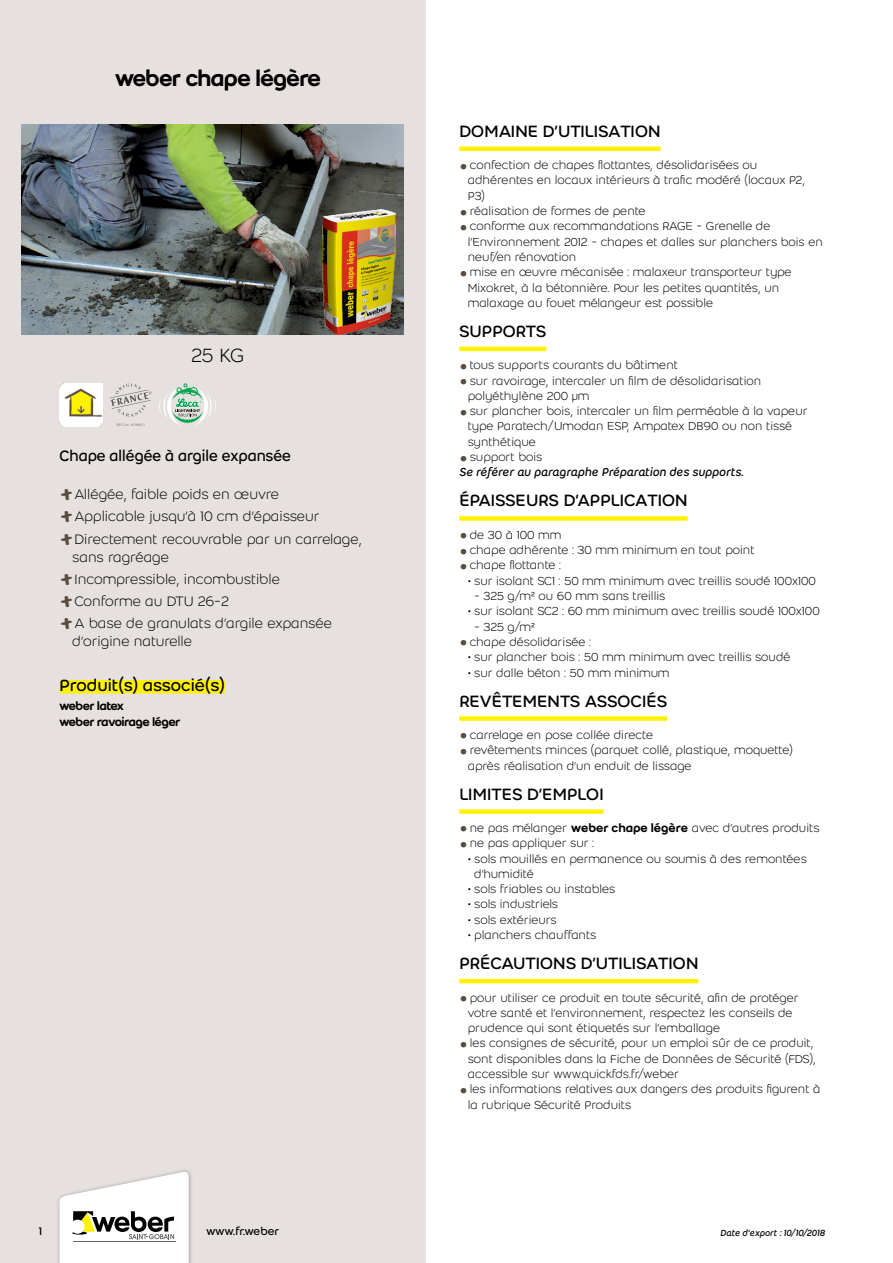
<style>
.page{position:relative;width:893px;height:1263px;background:#fff}
.page>*{position:absolute;margin:0;border:0;box-sizing:border-box;transform-origin:0 0}
.t1{font:24px "Weber Name";color:#000}
.t2{font:300 21px "Weber";color:#000}
.t3{font:18px "Weber";color:#000}
.t4{font:16.5px "Weber";color:#000;scale:.95 1}
.t5{font:300 15px/22.2px "Weber";color:#000}
.t6{font:300 12.75px/15.3px "Weber";color:#000}
.t7{font:italic 12.75px/15.3px "Weber";color:#000}
.t8{font:12.75px/15.3px "Weber Name";color:#000}
.t9{font:12px "Weber";letter-spacing:-.01em;color:#000}
.t10{font:italic 9.75px "Weber";color:#000}
.s1{font-family:"Weber Brush";font-weight:400;font-size:16.5px;color:#5a4c40}
.s2{font-size:34.5px;color:#5a4c40}
.s3{font-weight:300;font-style:normal;font-size:34.5px;color:#5a4c40}
.s4{font-weight:300;font-style:normal}
.s5{font-weight:500}
</style>
<div class="page">
<div style="left:0;top:0;width:425px;height:1263px;background:#e6e1de"></div>
<img style="left:58px;top:1170px;width:134px;height:93px">
<svg style="left:59px;top:1171px;width:130px;height:92px"></svg>
<hr style="left:459px;top:147px;width:202px;height:4px;background:#fff200">
<hr style="left:459px;top:347px;width:87px;height:4px;background:#fff200">
<div style="left:459px;top:516px;width:229px;height:5px;background:#fff200"></div>
<div style="left:459px;top:716px;width:208px;height:5px;background:#fff200"></div>
<div style="left:459px;top:809px;width:145px;height:5px;background:#fff200"></div>
<hr style="left:459px;top:979px;width:239px;height:4px;background:#fff200">
<div style="left:60px;top:680px;width:165px;height:13px;background:#fff200"></div>
<img style="left:60px;top:384px;width:42px;height:42px">
<svg style="left:117px;top:423px;width:27px;height:3px"></svg>
<svg style="left:110px;top:384px;width:42px;height:33px"></svg>
<svg style="left:159px;top:384px;width:57px;height:41px"></svg>
<img style="left:21px;top:124px;width:383px;height:211px">
<img style="left:322px;top:209px;width:73px;height:126px">
<h1 class="t1" style="left:115px;top:64px;width:207px">weber chape légère</h1>
<h2 class="t2" style="left:191px;top:344px;width:55px">25 kg</h2>
<p class="t4" style="left:60px;top:446px;width:245px">CHAPE ALLÉGÉE À ARGILE EXPANSÉE</p>
<p class="t5" style="left:60px;top:483px;width:304px"><span class="s1">+</span>Allégée, faible poids en œuvre <span class="s1">+</span>Applicable jusqu’à 10 cm d’épaisseur <span class="s1">+</span>Directement recouvrable par un carrelage,</p>
<p class="t5" style="left:60px;top:546px;width:274px;text-indent:13px">sans ragréage<br><span class="s1">+</span>Incompressible, incombustible <span class="s1">+</span>Conforme au DTU 26-2<br><span class="s1">+</span>A base de granulats d’argile expansée</p>
<p class="t5" style="left:72px;top:631px;width:121px">d’origine naturelle</p>
<h3 class="t3" style="left:60px;top:675px;width:167px">PRODUIT(S) ASSOCIÉ(S)</h3>
<p class="t8" style="left:60px;top:698px;width:122px">weber latex<br>weber ravoirage léger</p>
<p class="t9" style="left:39px;top:1224px;width:5px">1</p>
<p class="t9" style="left:206px;top:1224px;width:75px">WWW.FR.WEBER</p>
<h3 class="t3" style="left:459px;top:121px;width:203px">DOMAINE D’UTILISATION</h3>
<p class="t6" style="left:468px;top:158px;width:339px;text-indent:-8px"><span class="s2">•</span> confection de chapes flottantes, désolidarisées ou adhérentes en locaux intérieurs à trafic modéré (locaux P2,<br>P3)</p>
<p class="t6" style="left:459px;top:203px;width:188px"><span class="s2">•</span> réalisation de formes de pente</p>
<p class="t6" style="left:468px;top:219px;width:357px;text-indent:-9px"><span class="s2">•</span> conforme aux recommandations RAGE - Grenelle de l’Environnement 2012 - chapes et dalles sur planchers bois en neuf/en rénovation</p>
<p class="t6" style="left:468px;top:265px;width:325px;text-indent:-8px"><span class="s2">•</span> mise en œuvre mécanisée : malaxeur transporteur type<br>Mixokret, à la bétonnière. Pour les petites quantités, un malaxage au fouet mélangeur est possible</p>
<h3 class="t3" style="left:459px;top:321px;width:88px">SUPPORTS</h3>
<p class="t6" style="left:459px;top:358px;width:220px"><span class="s2">•</span> tous supports courants du bâtiment</p>
<p class="t6" style="left:468px;top:373px;width:295px;text-indent:-8px"><span class="s2">•</span> sur ravoirage, intercaler un film de désolidarisation polyéthylène 200 μm</p>
<p class="t6" style="left:468px;top:404px;width:341px;text-indent:-8px"><span class="s2">•</span> sur plancher bois, intercaler un film perméable à la vapeur type Paratech/Umodan ESP, Ampatex DB90 ou non tissé synthétique</p>
<p class="t7" style="left:459px;top:449px;width:286px"><span class="s3">•</span> <span class="s4">support bois<br></span>Se référer au paragraphe Préparation des supports.</p>
<h3 class="t3" style="left:459px;top:490px;width:230px">ÉPAISSEURS D’APPLICATION</h3>
<p class="t6" style="left:459px;top:527px;width:104px"><span class="s2">•</span> de 30 à 100 mm</p>
<p class="t6" style="left:459px;top:542px;width:297px"><span class="s2">•</span> chape adhérente : 30 mm minimum en tout point</p>
<p class="t6" style="left:459px;top:558px;width:103px"><span class="s2">•</span> chape flottante :</p>
<p class="t6" style="left:468px;top:573px;width:350px">• sur isolant SC1 : 50 mm minimum avec treillis soudé 100x100</p>
<p class="t6" style="left:474px;top:588px;width:193px">- 325 g/m² ou 60 mm sans treillis</p>
<p class="t6" style="left:468px;top:604px;width:353px">• sur isolant SC2 : 60 mm minimum avec treillis soudé 100x100</p>
<p class="t6" style="left:474px;top:619px;width:62px">- 325 g/m²</p>
<p class="t6" style="left:459px;top:634px;width:133px"><span class="s2">•</span> chape désolidarisée :</p>
<p class="t6" style="left:468px;top:650px;width:324px">• sur plancher bois : 50 mm minimum avec treillis soudé</p>
<p class="t6" style="left:468px;top:665px;width:203px">• sur dalle béton : 50 mm minimum</p>
<h3 class="t3" style="left:459px;top:691px;width:209px">REVÊTEMENTS ASSOCIÉS</h3>
<p class="t6" style="left:459px;top:727px;width:195px"><span class="s2">•</span> carrelage en pose collée directe</p>
<p class="t6" style="left:468px;top:743px;width:327px;text-indent:-8px"><span class="s2">•</span> revêtements minces (parquet collé, plastique, moquette) après réalisation d’un enduit de lissage</p>
<h3 class="t3" style="left:459px;top:784px;width:146px">LIMITES D’EMPLOI</h3>
<p class="t6" style="left:459px;top:820px;width:362px"><span class="s2">•</span> ne pas mélanger <span class="s5">weber chape légère</span> avec d’autres produits</p>
<p class="t6" style="left:459px;top:836px;width:136px"><span class="s2">•</span> ne pas appliquer sur :</p>
<p class="t6" style="left:474px;top:851px;width:334px;text-indent:-6px">• sols mouillés en permanence ou soumis à des remontées d’humidité</p>
<p class="t6" style="left:468px;top:881px;width:149px">• sols friables ou instables</p>
<p class="t6" style="left:468px;top:897px;width:92px">• sols industriels</p>
<p class="t6" style="left:468px;top:912px;width:90px">• sols extérieurs</p>
<p class="t6" style="left:468px;top:927px;width:130px">• planchers chauffants</p>
<h3 class="t3" style="left:459px;top:953px;width:241px">PRÉCAUTIONS D’UTILISATION</h3>
<p class="t6" style="left:468px;top:990px;width:333px;text-indent:-8px"><span class="s2">•</span> pour utiliser ce produit en toute sécurité, afin de protéger votre santé et l’environnement, respectez les conseils de prudence qui sont étiquetés sur l’emballage</p>
<p class="t6" style="left:468px;top:1036px;width:349px;text-indent:-8px"><span class="s2">•</span> les consignes de sécurité, pour un emploi sûr de ce produit, sont disponibles dans la Fiche de Données de Sécurité (FDS), accessible sur www.quickfds.fr/weber</p>
<p class="t6" style="left:468px;top:1082px;width:354px;text-indent:-8px"><span class="s2">•</span> les informations relatives aux dangers des produits figurent à la rubrique Sécurité Produits</p>
<p class="t10" style="left:720px;top:1227px;width:106px">Date d'export : 10/10/2018</p>
</div>
